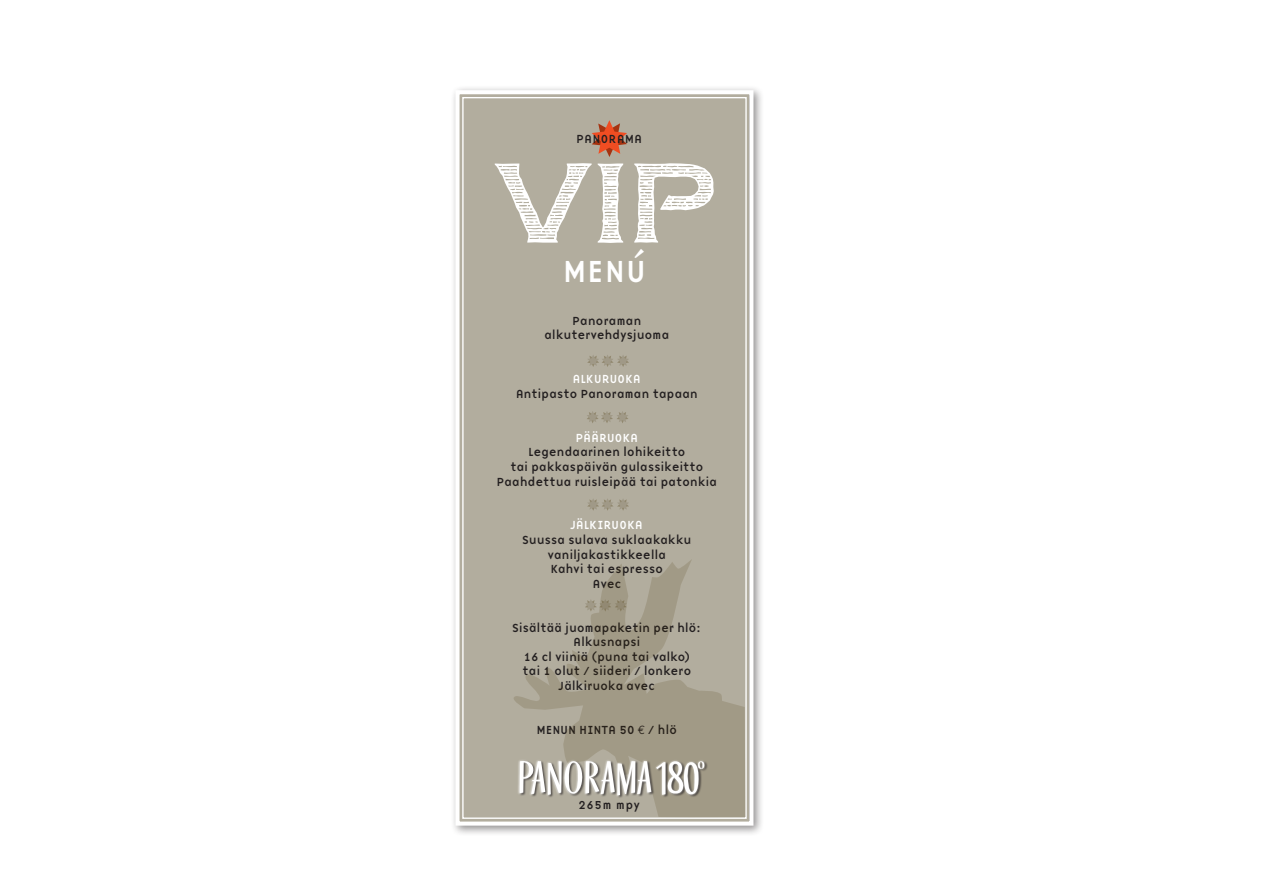
<style>
.page{position:relative;width:1263px;height:893px;background:#fff}
.page>*{position:absolute;margin:0;border:0;box-sizing:border-box;transform-origin:0 0}
.t1{font:108.6px "FM Bolyar Engraved Two N Pro 700";color:#fff}
.t2{font:31.65px "Base Nine";color:#fff}
.t3{font:12.15px/14.5px "Base Nine";letter-spacing:-.025em;color:#231f20;text-align:center}
.t4{font:12.15px "Base Nine";letter-spacing:-.02em;color:#fff}
.t5{font:12.15px "Base Nine";color:#231f20}
.t6{font:12px "Base Nine";letter-spacing:.01em;color:#231f20}
.s1{font-family:"Euro Mono"}
</style>
<div class="page">
<div style="left:450px;top:85px;width:314px;height:752px;background:#231f20;opacity:.5"></div>
<svg style="left:453px;top:88px;width:302px;height:740px;background:#b8b3a6"></svg>
<svg style="left:592px;top:120px;width:35px;height:37px"></svg>
<svg style="left:587px;top:354px;width:42px;height:13px"></svg>
<svg style="left:586px;top:411px;width:42px;height:12px"></svg>
<svg style="left:587px;top:498px;width:42px;height:13px"></svg>
<svg style="left:512px;top:559px;width:233px;height:258px;background:#aaa492"></svg>
<div style="left:519px;top:760px;width:188px;height:38px;background:#231f20;opacity:.8"></div>
<div style="left:518px;top:759px;width:188px;height:38px;background:#fff;opacity:.75"></div>
<svg style="left:520px;top:760px;width:184px;height:35px"></svg>
<p class="t5" style="left:576px;top:130px;width:68px">PANORAMA</p>
<h1 class="t1" style="left:494px;top:135px;width:228px">VIP</h1>
<h2 class="t2" style="left:562px;top:248px;width:86px">MENÚ</h2>
<p class="t3" style="left:544px;top:313px;width:127px">Panoraman alkutervehdysjuoma</p>
<p class="t4" style="left:573px;top:370px;width:70px">ALKURUOKA</p>
<p class="t3" style="left:516px;top:386px;width:184px">Antipasto Panoraman tapaan</p>
<p class="t4" style="left:575px;top:429px;width:65px">PÄÄRUOKA</p>
<p class="t3" style="left:496px;top:445px;width:222px">Legendaarinen lohikeitto<br>tai pakkaspäivän gulassikeitto<br>Paahdettua ruisleipää tai patonkia</p>
<p class="t4" style="left:571px;top:516px;width:74px">JÄLKIRUOKA</p>
<p class="t3" style="left:522px;top:532px;width:171px">Suussa sulava suklaakakku vaniljakastikkeella<br>Kahvi tai espresso<br>Avec</p>
<p class="t3" style="left:512px;top:620px;width:191px">Sisältää juomapaketin per hlö:<br>Alkusnapsi<br>16 cl viiniä (puna tai valko)<br>tai 1 olut / siideri / lonkero<br>Jälkiruoka avec</p>
<p class="t3" style="left:536px;top:722px;width:142px">MENUN HINTA 50 <span class="s1">€</span> / hlö</p>
<p class="t6" style="left:578px;top:796px;width:64px">265m mpy</p>
</div>
